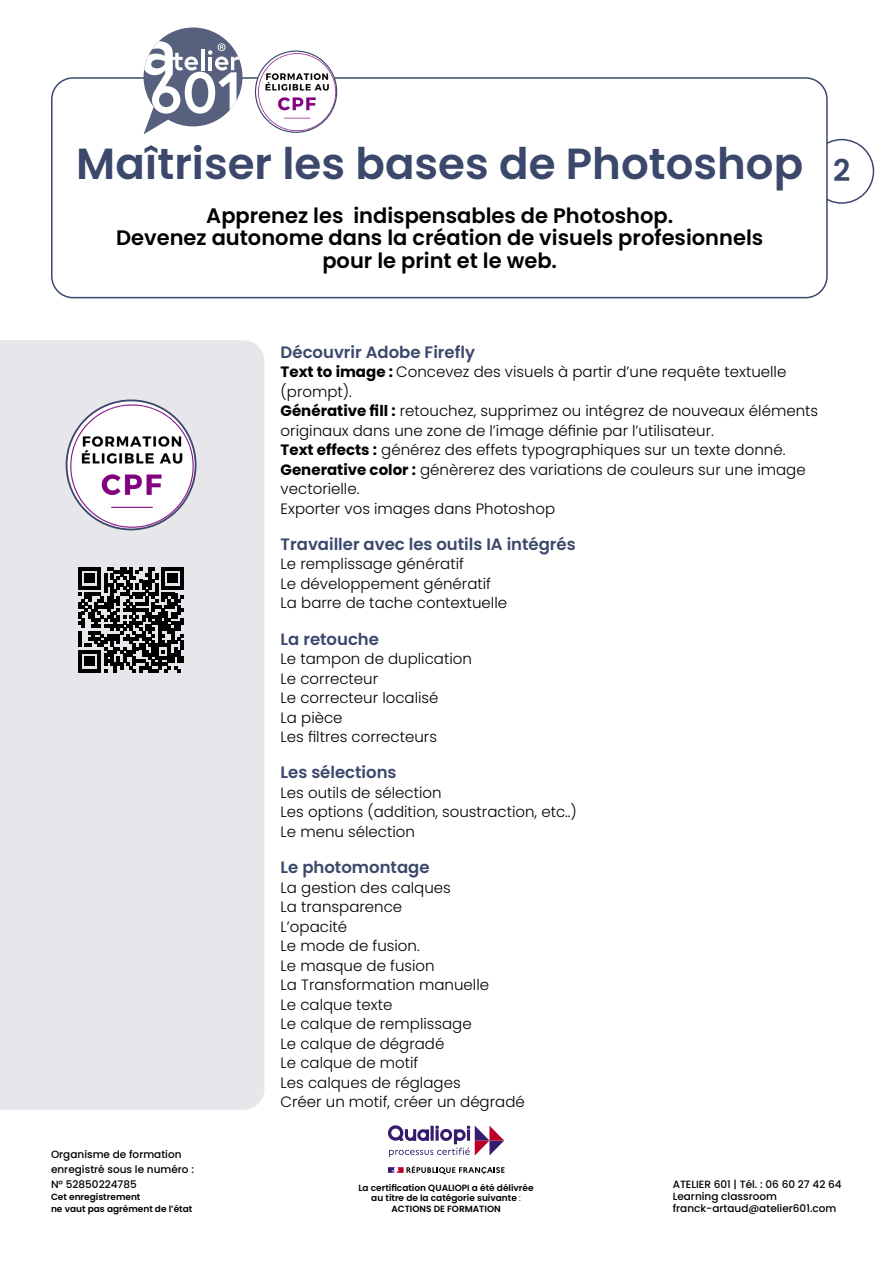
<style>
.page{position:relative;width:893px;height:1263px;background:#fff}
.page>*{position:absolute;margin:0;border:0;box-sizing:border-box;transform-origin:0 0}
.t1{font:600 43.5px "Poppins";color:#3b486b}
.t2{font:600 30px "Poppins";color:#3b486b}
.t3{font:600 21px/22.5px "Poppins";color:#000;text-align:center}
.t4{font:600 16.5px "Poppins";color:#3b486b}
.t5{font:300 15px/19.5px "Poppins";color:#000}
.t6{font:500 10.5px/15px "Poppins";color:#000}
.t7{font:600 9px/10.5px "Poppins";color:#000}
.s1{font-weight:700}
.s2{font-weight:300}
</style>
<div class="page">
<svg style="left:388px;top:1125px;width:116px;height:32px"></svg>
<svg style="left:388px;top:1166px;width:116px;height:8px"></svg>
<div style="left:809px;top:139px;width:65px;height:65px;border:2px solid #3b486b;border-radius:50%"></div>
<div style="left:0;top:340px;width:264px;height:770px;background:#e7e6eb"></div>
<img style="left:67px;top:401px;width:129px;height:128px">
<svg style="left:78px;top:567px;width:106px;height:105px;background:#545456"></svg>
<div style="left:52px;top:78px;width:775px;height:220px;background:#fff;border-radius:21px"></div>
<div style="left:51px;top:77px;width:777px;height:221px;border:2px solid #3b486b;border-radius:21px"></div>
<svg style="left:144px;top:28px;width:98px;height:106px"></svg>
<img style="left:256px;top:52px;width:81px;height:80px">
<div style="left:255px;top:51px;width:82px;height:82px;border:1px solid #3b486b;border-radius:50%"></div>
<h1 class="t1" style="left:76px;top:138px;width:728px">Maîtriser les bases de Photoshop</h1>
<h3 class="t3" style="left:116px;top:204px;width:649px">Apprenez les indispensables de Photoshop.<br>Devenez autonome dans la création de visuels profesionnels pour le print et le web.</h3>
<h2 class="t2" style="left:833px;top:153px;width:19px">2</h2>
<p class="t4" style="left:281px;top:342px;width:196px">Découvrir Adobe Firefly</p>
<p class="t5" style="left:281px;top:362px;width:539px"><span class="s1">Text to image :</span> Concevez des visuels à partir d’une requête textuelle (prompt).<br><span class="s1">Générative fill :</span> retouchez, supprimez ou intégrez de nouveaux éléments originaux dans une zone de l’image définie par l’utilisateur.<br><span class="s1">Text effects :</span> générez des effets typographiques sur un texte donné.<br><span class="s1">Generative color :</span> génèrerez des variations de couleurs sur une image vectorielle.<br>Exporter vos images dans Photoshop</p>
<p class="t4" style="left:281px;top:534px;width:297px">Travailler avec les outils IA intégrés</p>
<p class="t5" style="left:281px;top:554px;width:228px">Le remplissage génératif<br>Le développement génératif<br>La barre de tache contextuelle</p>
<p class="t4" style="left:281px;top:629px;width:100px">La retouche</p>
<p class="t5" style="left:281px;top:649px;width:193px">Le tampon de duplication<br>Le correcteur<br>Le correcteur localisé<br>La pièce<br>Les filtres correcteurs</p>
<p class="t4" style="left:281px;top:763px;width:117px">Les sélections</p>
<p class="t5" style="left:281px;top:783px;width:298px">Les outils de sélection<br>Les options (addition, soustraction, etc..)<br>Le menu sélection</p>
<p class="t4" style="left:281px;top:858px;width:150px">Le photomontage</p>
<p class="t5" style="left:281px;top:878px;width:246px">La gestion des calques<br>La transparence<br>L’opacité<br>Le mode de fusion.<br>Le masque de fusion<br>La Transformation manuelle<br>Le calque texte<br>Le calque de remplissage<br>Le calque de dégradé<br>Le calque de motif<br>Les calques de réglages<br>Créer un motif, créer un dégradé</p>
<p class="t6" style="left:51px;top:1146px;width:144px">Organisme de formation enregistré sous le numéro :<br>N° 52850224785</p>
<p class="t7" style="left:51px;top:1190px;width:143px;line-height:12px">Cet enregistrement<br>ne vaut pas agrément de l’état</p>
<p class="t7" style="left:358px;top:1182px;width:177px;text-align:center">La certification QUALIOPI a été délivrée au titre de la catégorie suivante <span class="s2">:<br></span>ACTIONS DE FORMATION</p>
<p class="t6" style="left:673px;top:1178px;width:170px;line-height:12px">ATELIER 601 | Tél. : 06 60 27 42 64<br>Learning classroom franck-artaud@atelier601.com</p>
</div>
